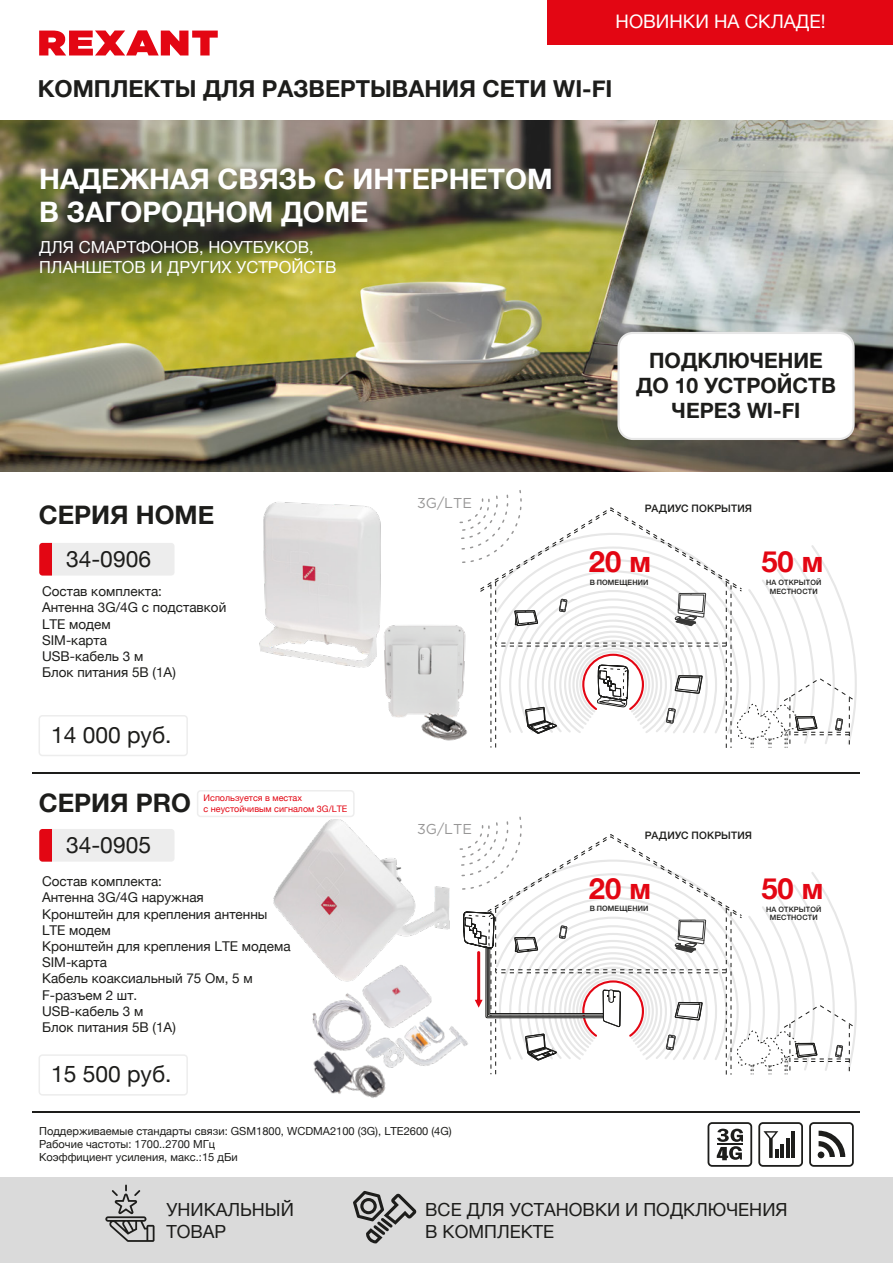
<style>
.page{position:relative;width:893px;height:1263px;background:#fff}
.page>*{position:absolute;margin:0;border:0;box-sizing:border-box;transform-origin:0 0}
.t1{font:700 29.1px "Helvetica Neue";color:#e30613}
.t2{font:700 28.2px/33.8px "Helvetica Neue";color:#fff}
.t3{font:700 25.5px "Helvetica Neue";color:#1d1d1b}
.t4{font:700 23.4px "Helvetica Neue";color:#1d1d1b}
.t5{font:22.8px "Helvetica Neue";color:#1d1d1b}
.t6{font:700 21.15px/25.3px "Helvetica Neue";color:#1d1d1b;text-align:center}
.t7{font:18.6px "Helvetica Neue";color:#fff}
.t8{font:18px/21.6px "Helvetica Neue";color:#1d1d1b}
.t9{font:16.65px/20px "Helvetica Neue";color:#fff}
.t10{font:14.25px "Gotham Pro";color:#979696}
.t11{font:13.5px/16.2px "Helvetica Neue";color:#1d1d1b}
.t12{font:11.1px/13.4px "Helvetica Neue";color:#1d1d1b}
.t13{font:500 10.35px "Helvetica Neue";letter-spacing:.02em;color:#1d1d1b}
.t14{font:9px/10.5px "Helvetica Neue";color:#e30613}
.t15{font:500 7.35px/8.2px "Helvetica Neue";letter-spacing:.015em;color:#1d1d1b;text-align:center}
</style>
<div class="page">
<div style="left:39px;top:543px;width:136px;height:32px;background:#ededed;border-radius:3px"></div>
<div style="left:39px;top:715px;width:149px;height:41px;border:2px solid #ededed;border-radius:3px"></div>
<div style="left:39px;top:829px;width:136px;height:33px;background:#ededed;border-radius:3px"></div>
<img style="left:385px;top:625px;width:74px;height:116px">
<img style="left:0;top:120px;width:893px;height:351px">
<div style="left:548px;top:0;width:345px;height:45px;background:#e30613"></div>
<svg style="left:39px;top:30px;width:179px;height:25px"></svg>
<svg style="left:39px;top:543px;width:13px;height:32px"></svg>
<svg style="left:39px;top:829px;width:13px;height:33px"></svg>
<svg style="left:717px;top:1129px;width:26px;height:31px"></svg>
<hr style="left:717px;top:1143px;width:25px;height:2px;background:#1d1d1b">
<div style="left:708px;top:1122px;width:44px;height:45px;border:2px solid #1d1d1b;border-radius:4px"></div>
<hr style="left:780px;top:1144px;width:4px;height:14px;background:#1d1d1b">
<hr style="left:786px;top:1138px;width:3px;height:20px;background:#1d1d1b">
<hr style="left:792px;top:1131px;width:3px;height:27px;background:#1d1d1b">
<svg style="left:763px;top:1131px;width:15px;height:27px"></svg>
<div style="left:758px;top:1122px;width:45px;height:45px;border:2px solid #1d1d1b;border-radius:4px"></div>
<svg style="left:818px;top:1131px;width:27px;height:27px"></svg>
<div style="left:809px;top:1122px;width:45px;height:45px;border:2px solid #1d1d1b;border-radius:4px"></div>
<svg style="left:470px;top:816px;width:387px;height:258px"></svg>
<hr style="left:33px;top:772px;width:827px;height:1px;background:#1d1d1b">
<hr style="left:33px;top:1112px;width:827px;height:1px;background:#1d1d1b">
<div style="left:619px;top:333px;width:235px;height:106px;background:#fff;border-radius:14px"></div>
<div style="left:617px;top:332px;width:238px;height:108px;border:2px solid #e7e7e7;border-radius:14px"></div>
<img style="left:259px;top:502px;width:159px;height:180px">
<div style="left:0;top:1178px;width:893px;height:85px;background:#dadada"></div>
<svg style="left:105px;top:1184px;width:50px;height:58px"></svg>
<svg style="left:353px;top:1191px;width:64px;height:52px"></svg>
<img style="left:275px;top:921px;width:222px;height:191px">
<img style="left:273px;top:819px;width:197px;height:190px">
<div style="left:39px;top:1054px;width:149px;height:41px;border:2px solid #ededed;border-radius:3px"></div>
<div style="left:197px;top:790px;width:158px;height:27px;border:2px solid #ededed;border-radius:3px"></div>
<svg style="left:459px;top:490px;width:398px;height:258px"></svg>
<h3 class="t7" style="left:615px;top:8px;width:212px">НОВИНКИ НА СКЛАДЕ!</h3>
<h3 class="t4" style="left:38px;top:71px;width:576px">КОМПЛЕКТЫ ДЛЯ РАЗВЕРТЫВАНИЯ СЕТИ WI-FI</h3>
<h2 class="t2" style="left:39px;top:162px;width:515px">НАДЕЖНАЯ СВЯЗЬ С ИНТЕРНЕТОМ<br>В ЗАГОРОДНОМ ДОМЕ</h2>
<p class="t9" style="left:39px;top:239px;width:299px">ДЛЯ СМАРТФОНОВ, НОУТБУКОВ,<br>ПЛАНШЕТОВ И ДРУГИХ УСТРОЙСТВ</p>
<h3 class="t3" style="left:39px;top:495px;width:177px">СЕРИЯ HOME</h3>
<h3 class="t5" style="left:66px;top:543px;width:86px">34-0906</h3>
<p class="t11" style="left:42px;top:584px;width:186px">Состав комплекта:<br>Антенна 3G/4G с подставкой<br>LTE модем<br>SIM-карта<br>USB-кабель 3 м<br>Блок питания 5В (1А)</p>
<h3 class="t5" style="left:51px;top:718px;width:122px">14 000 руб.</h3>
<h3 class="t3" style="left:39px;top:783px;width:154px">СЕРИЯ PRO</h3>
<p class="t14" style="left:204px;top:793px;width:145px">Используется в местах<br>с неустойчивым сигналом 3G/LTE</p>
<h3 class="t5" style="left:66px;top:829px;width:86px">34-0905</h3>
<p class="t11" style="left:42px;top:874px;width:250px">Состав комплекта:<br>Антенна 3G/4G наружная<br>Кронштейн для крепления антенны<br>LTE модем<br>Кронштейн для крепления LTE модема<br>SIM-карта<br>Кабель коаксиальный 75 Ом, 5 м<br>F-разъем 2 шт.<br>USB-кабель 3 м<br>Блок питания 5В (1А)</p>
<h3 class="t5" style="left:51px;top:1057px;width:122px">15 500 руб.</h3>
<h3 class="t6" style="left:636px;top:348px;width:201px">ПОДКЛЮЧЕНИЕ<br>ДО 10 УСТРОЙСТВ<br>ЧЕРЕЗ WI-FI</h3>
<p class="t10" style="left:417px;top:495px;width:56px">3G/LTE</p>
<p class="t13" style="left:645px;top:500px;width:109px">РАДИУС ПОКРЫТИЯ</p>
<h1 class="t1" style="left:589px;top:539px;width:64px">20 м</h1>
<h1 class="t1" style="left:761px;top:539px;width:64px">50 м</h1>
<p class="t15" style="left:590px;top:577px;width:60px">В ПОМЕЩЕНИИ</p>
<p class="t15" style="left:766px;top:578px;width:57px">НА ОТКРЫТОЙ<br>МЕСТНОСТИ</p>
<p class="t10" style="left:417px;top:821px;width:56px">3G/LTE</p>
<p class="t13" style="left:645px;top:827px;width:109px">РАДИУС ПОКРЫТИЯ</p>
<h1 class="t1" style="left:589px;top:865px;width:64px">20 м</h1>
<h1 class="t1" style="left:761px;top:865px;width:64px">50 м</h1>
<p class="t15" style="left:590px;top:904px;width:60px">В ПОМЕЩЕНИИ</p>
<p class="t15" style="left:766px;top:905px;width:57px">НА ОТКРЫТОЙ<br>МЕСТНОСТИ</p>
<p class="t12" style="left:39px;top:1124px;width:414px">Поддерживаемые стандарты связи: GSM1800, WCDMA2100 (3G), LTE2600 (4G)<br>Рабочие частоты: 1700..2700 МГц<br>Коэффициент усиления, макс.:15 дБи</p>
<h3 class="t8" style="left:166px;top:1200px;width:129px">УНИКАЛЬНЫЙ<br>ТОВАР</h3>
<h3 class="t8" style="left:425px;top:1200px;width:364px">ВСЕ ДЛЯ УСТАНОВКИ И ПОДКЛЮЧЕНИЯ<br>В КОМПЛЕКТЕ</h3>
</div>
